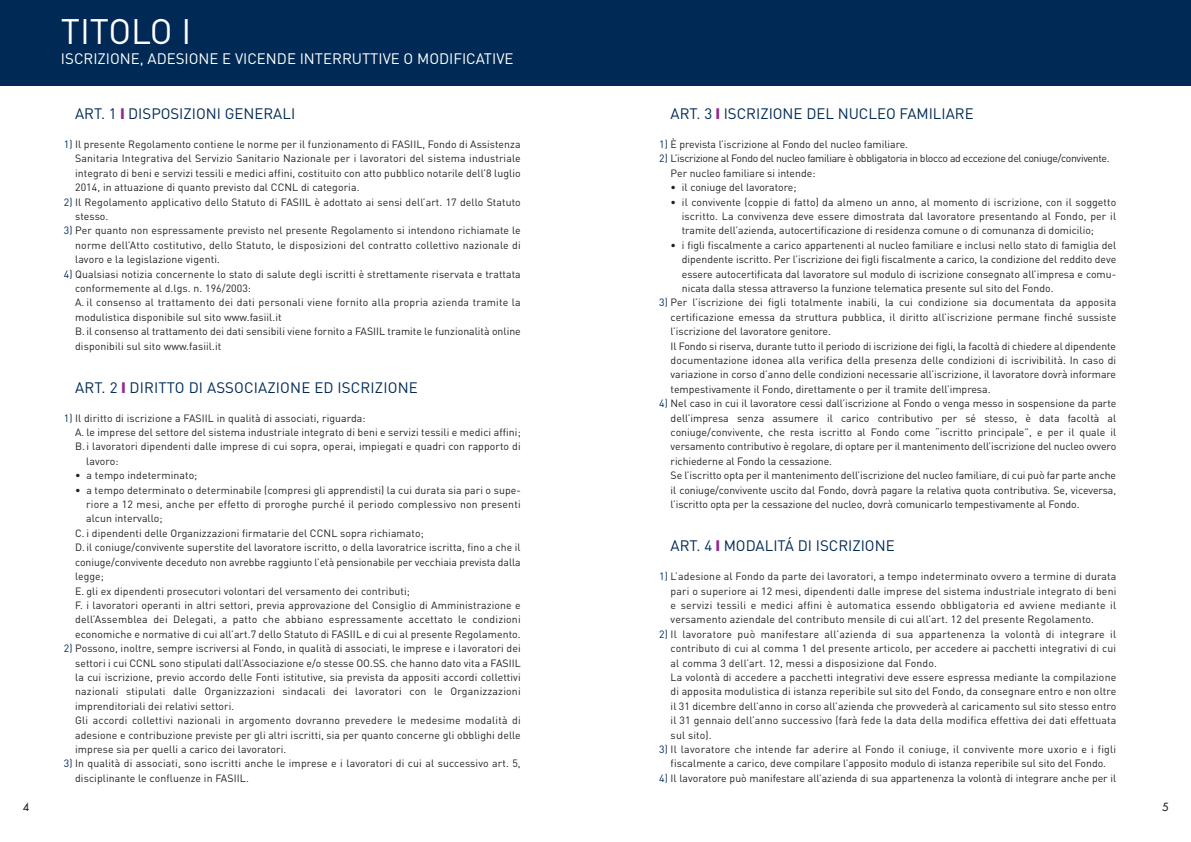
<style>
.page{position:relative;width:1191px;height:842px;background:#fff}
.page>*{position:absolute;margin:0;border:0;box-sizing:border-box;transform-origin:0 0}
.t1{font:35px "DIN";color:#fff}
.t2{font:15px "DIN";color:#002a55}
.t3{font:15px "DIN";color:#fff}
.t4{font:11px "Futura";color:#231f20}
.t5{font:10.5px/14.4px "DIN";letter-spacing:.01em;color:#231f20}
.t6{font:10.5px/14.4px "DIN";letter-spacing:-.03em;color:#231f20}
.s1{font-weight:900;color:#91278f}
.s2{color:#002a55}
</style>
<div class="page">
<div style="left:0;top:0;width:1190px;height:85px;background:#002a55"></div>
<h1 class="t1" style="left:61px;top:19px;width:132px">TITOLO I</h1>
<h2 class="t3" style="left:61px;top:54px;width:454px">ISCRIZIONE, ADESIONE E VICENDE INTERRUTTIVE O MODIFICATIVE</h2>
<h2 class="t2" style="left:75px;top:109px;width:222px">ART. 1 <span class="s1">I</span> DISPOSIZIONI GENERALI</h2>
<p class="t5" style="left:75px;top:138px;width:447px;text-align:justify;text-indent:-11px"><span class="s2">1)</span> Il presente Regolamento contiene le norme per il funzionamento di FASIIL, Fondo di Assistenza Sanitaria Integrativa del Servizio Sanitario Nazionale per i lavoratori del sistema industriale integrato di beni e servizi tessili e medici affini, costituito con atto pubblico notarile dell’8 luglio 2014, in attuazione di quanto previsto dal CCNL di categoria.</p>
<p class="t5" style="left:75px;top:196px;width:447px;text-indent:-11px"><span class="s2">2)</span> Il Regolamento applicativo dello Statuto di FASIIL è adottato ai sensi dell’art. 17 dello Statuto stesso.</p>
<p class="t5" style="left:75px;top:225px;width:447px;text-align:justify;text-indent:-11px"><span class="s2">3)</span> Per quanto non espressamente previsto nel presente Regolamento si intendono richiamate le norme dell’Atto costitutivo, dello Statuto, le disposizioni del contratto collettivo nazionale di lavoro e la legislazione vigenti.</p>
<p class="t5" style="left:75px;top:268px;width:447px;text-indent:-11px"><span class="s2">4)</span> Qualsiasi notizia concernente lo stato di salute degli iscritti è strettamente riservata e trattata conformemente al d.lgs. n. 196/2003:<br>A. il consenso al trattamento dei dati personali viene fornito alla propria azienda tramite la modulistica disponibile sul sito www.fasiil.it<br>B. il consenso al trattamento dei dati sensibili viene fornito a FASIIL tramite le funzionalità online disponibili sul sito www.fasiil.it</p>
<h2 class="t2" style="left:75px;top:382px;width:344px">ART. 2 <span class="s1">I</span> DIRITTO DI ASSOCIAZIONE ED ISCRIZIONE</h2>
<p class="t5" style="left:64px;top:412px;width:303px"><span class="s2">1)</span> Il diritto di iscrizione a FASIIL in qualità di associati, riguarda:</p>
<p class="t5" style="left:75px;top:426px;width:447px">A. le imprese del settore del sistema industriale integrato di beni e servizi tessili e medici affini;</p>
<p class="t5" style="left:75px;top:441px;width:447px">B. i lavoratori dipendenti dalle imprese di cui sopra, operai, impiegati e quadri con rapporto di</p>
<p class="t5" style="left:86px;top:455px;width:34px">lavoro:</p>
<p class="t5" style="left:75px;top:469px;width:124px">• a tempo indeterminato;</p>
<p class="t5" style="left:75px;top:484px;width:447px">• a tempo determinato o determinabile (compresi gli apprendisti) la cui durata sia pari o supe-</p>
<p class="t5" style="left:86px;top:498px;width:436px">riore a 12 mesi, anche per effetto di proroghe purché il periodo complessivo non presenti</p>
<p class="t5" style="left:86px;top:513px;width:78px">alcun intervallo;</p>
<p class="t5" style="left:75px;top:527px;width:350px">C. i dipendenti delle Organizzazioni firmatarie del CCNL sopra richiamato;</p>
<p class="t5" style="left:75px;top:541px;width:447px">D. il coniuge/convivente superstite del lavoratore iscritto, o della lavoratrice iscritta, fino a che il</p>
<p class="t5" style="left:75px;top:556px;width:447px">coniuge/convivente deceduto non avrebbe raggiunto l’età pensionabile per vecchiaia prevista dalla</p>
<p class="t5" style="left:75px;top:570px;width:30px">legge;</p>
<p class="t5" style="left:75px;top:585px;width:336px">E. gli ex dipendenti prosecutori volontari del versamento dei contributi;</p>
<p class="t5" style="left:75px;top:599px;width:447px">F. i lavoratori operanti in altri settori, previa approvazione del Consiglio di Amministrazione e</p>
<p class="t5" style="left:75px;top:613px;width:447px">dell’Assemblea dei Delegati, a patto che abbiano espressamente accettato le condizioni</p>
<p class="t5" style="left:75px;top:628px;width:447px">economiche e normative di cui all’art.7 dello Statuto di FASIIL e di cui al presente Regolamento.</p>
<p class="t5" style="left:75px;top:642px;width:447px;text-indent:-11px"><span class="s2">2)</span> Possono, inoltre, sempre iscriversi al Fondo, in qualità di associati, le imprese e i lavoratori dei settori i cui CCNL sono stipulati dall’Associazione e/o stesse OO.SS. che hanno dato vita a FASIIL la cui iscrizione, previo accordo delle Fonti istitutive, sia prevista da appositi accordi collettivi nazionali stipulati dalle Organizzazioni sindacali dei lavoratori con le Organizzazioni imprenditoriali dei relativi settori.<br>Gli accordi collettivi nazionali in argomento dovranno prevedere le medesime modalità di adesione e contribuzione previste per gli altri iscritti, sia per quanto concerne gli obblighi delle imprese sia per quelli a carico dei lavoratori.</p>
<p class="t5" style="left:75px;top:757px;width:447px;text-indent:-11px"><span class="s2">3)</span> In qualità di associati, sono iscritti anche le imprese e i lavoratori di cui al successivo art. 5, disciplinante le confluenze in FASIIL.</p>
<h2 class="t2" style="left:670px;top:109px;width:304px">ART. 3 <span class="s1">I</span> ISCRIZIONE DEL NUCLEO FAMILIARE</h2>
<p class="t5" style="left:659px;top:138px;width:250px"><span class="s2">1)</span> È prevista l’iscrizione al Fondo del nucleo familiare.</p>
<p class="t6" style="left:670px;top:153px;width:440px;text-indent:-11px"><span class="s2">2)</span> L’iscrizione al Fondo del nucleo familiare è obbligatoria in blocco ad eccezione del coniuge/convivente.<br>Per nucleo familiare si intende:</p>
<p class="t5" style="left:670px;top:181px;width:127px">• il coniuge del lavoratore;</p>
<p class="t5" style="left:682px;top:196px;width:436px;text-align:justify;text-indent:-11px">• il convivente (coppie di fatto) da almeno un anno, al momento di iscrizione, con il soggetto iscritto. La convivenza deve essere dimostrata dal lavoratore presentando al Fondo, per il tramite dell’azienda, autocertificazione di residenza comune o di comunanza di domicilio;</p>
<p class="t5" style="left:682px;top:239px;width:436px;text-align:justify;text-indent:-11px">• i figli fiscalmente a carico appartenenti al nucleo familiare e inclusi nello stato di famiglia del dipendente iscritto. Per l’iscrizione dei figli fiscalmente a carico, la condizione del reddito deve essere autocertificata dal lavoratore sul modulo di iscrizione consegnato all’impresa e comu&shy;nicata dalla stessa attraverso la funzione telematica presente sul sito del Fondo.</p>
<p class="t5" style="left:670px;top:297px;width:447px;text-indent:-11px"><span class="s2">3)</span> Per l’iscrizione dei figli totalmente inabili, la cui condizione sia documentata da apposita certificazione emessa da struttura pubblica, il diritto all’iscrizione permane finché sussiste l’iscrizione del lavoratore genitore.<br>Il Fondo si riserva, durante tutto il periodo di iscrizione dei figli, la facoltà di chiedere al dipendente documentazione idonea alla verifica della presenza delle condizioni di iscrivibilità. In caso di variazione in corso d’anno delle condizioni necessarie all’iscrizione, il lavoratore dovrà informare tempestivamente il Fondo, direttamente o per il tramite dell’impresa.</p>
<p class="t5" style="left:670px;top:397px;width:447px;text-indent:-11px"><span class="s2">4)</span> Nel caso in cui il lavoratore cessi dall’iscrizione al Fondo o venga messo in sospensione da parte dell’impresa senza assumere il carico contributivo per sé stesso, è data facoltà al coniuge/convivente, che resta iscritto al Fondo come “iscritto principale”, e per il quale il versamento contributivo è regolare, di optare per il mantenimento dell’iscrizione del nucleo ovvero richiederne al Fondo la cessazione.<br>Se l’iscritto opta per il mantenimento dell’iscrizione del nucleo familiare, di cui può far parte anche il coniuge/convivente uscito dal Fondo, dovrà pagare la relativa quota contributiva. Se, viceversa, l’iscritto opta per la cessazione del nucleo, dovrà comunicarlo tempestivamente al Fondo.</p>
<h2 class="t2" style="left:670px;top:541px;width:225px">ART. 4 <span class="s1">I</span> MODALITÁ DI ISCRIZIONE</h2>
<p class="t5" style="left:670px;top:570px;width:447px;text-align:justify;text-indent:-11px"><span class="s2">1)</span> L’adesione al Fondo da parte dei lavoratori, a tempo indeterminato ovvero a termine di durata pari o superiore ai 12 mesi, dipendenti dalle imprese del sistema industriale integrato di beni e servizi tessili e medici affini è automatica essendo obbligatoria ed avviene mediante il versamento aziendale del contributo mensile di cui all’art. 12 del presente Regolamento.</p>
<p class="t5" style="left:670px;top:628px;width:447px;text-indent:-11px"><span class="s2">2)</span> Il lavoratore può manifestare all’azienda di sua appartenenza la volontà di integrare il contributo di cui al comma 1 del presente articolo, per accedere ai pacchetti integrativi di cui al comma 3 dell’art. 12, messi a disposizione dal Fondo.<br>La volontà di accedere a pacchetti integrativi deve essere espressa mediante la compilazione di apposita modulistica di istanza reperibile sul sito del Fondo, da consegnare entro e non oltre il 31 dicembre dell’anno in corso all’azienda che provvederà al caricamento sul sito stesso entro il 31 gennaio dell’anno successivo (farà fede la data della modifica effettiva dei dati effettuata sul sito).</p>
<p class="t5" style="left:659px;top:743px;width:458px;text-align:center"><span class="s2">3)</span> Il lavoratore che intende far aderire al Fondo il coniuge, il convivente more uxorio e i figli fiscalmente a carico, deve compilare l’apposito modulo di istanza reperibile sul sito del Fondo.</p>
<p class="t5" style="left:659px;top:772px;width:458px"><span class="s2">4)</span> Il lavoratore può manifestare all’azienda di sua appartenenza la volontà di integrare anche per il</p>
<p class="t4" style="left:23px;top:801px;width:8px">4</p>
<p class="t4" style="left:1162px;top:801px;width:8px">5</p>
</div>
